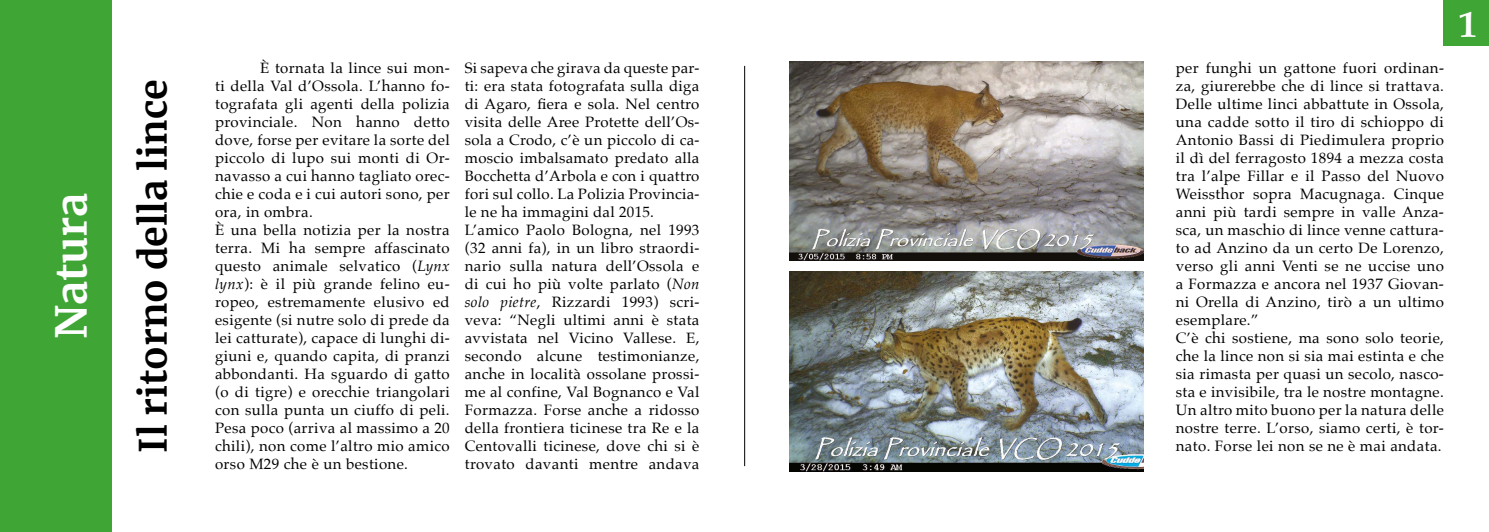
<style>
.page{position:relative;width:1489px;height:532px;background:#fff}
.page>*{position:absolute;margin:0;border:0;box-sizing:border-box;transform-origin:0 0}
.t1{font:700 42.5px "Merriweather";color:#fff}
.t2{font:700 37.5px "Merriweather";color:#000}
.t3{font:700 37.5px "Palatino";color:#fff}
.t4{font:15px/18px "Palatino";letter-spacing:.025em;color:#000}
.s1{font-style:italic}
</style>
<div class="page">
<hr style="left:744px;top:66px;width:1px;height:400px;background:#000">
<div style="left:0;top:0;width:112px;height:531px;background:#3fa535"></div>
<div style="left:1443px;top:0;width:45px;height:45px;background:#3fa535"></div>
<img style="left:789px;top:61px;width:354px;height:200px">
<img style="left:789px;top:271px;width:354px;height:200px">
<h1 class="t1" style="left:42px;top:339px;width:148px;rotate:-90deg">Natura</h1>
<h2 class="t2" style="left:127px;top:452px;width:375px;rotate:-90deg">Il ritorno della lince</h2>
<p class="t4" style="left:215px;top:59px;width:236px;text-indent:45px">È tornata la lince sui mon&shy;ti della Val d’Ossola. L’hanno fo&shy;tografata gli agenti della polizia provinciale. Non hanno detto dove, forse per evitare la sorte del piccolo di lupo sui monti di Or&shy;navasso a cui hanno tagliato orec&shy;chie e coda e i cui autori sono, per ora, in ombra.<br>È una bella notizia per la nostra terra. Mi ha sempre affascinato questo animale selvatico (<span class="s1">Lynx lynx</span>): è il più grande felino eu&shy;ropeo, estremamente elusivo ed esigente (si nutre solo di prede da lei catturate), capace di lunghi di&shy;giuni e, quando capita, di pranzi abbondanti. Ha sguardo di gatto (o di tigre) e orecchie triangolari con sulla punta un ciuffo di peli.<br>Pesa poco (arriva al massimo a 20 chili), non come l’altro mio amico orso M29 che è un bestione.</p>
<p class="t4" style="left:465px;top:59px;width:236px">Si sapeva che girava da queste par&shy;ti: era stata fotografata sulla diga di Agaro, fiera e sola. Nel centro visita delle Aree Protette dell’Os&shy;sola a Crodo, c’è un piccolo di ca&shy;moscio imbalsamato predato alla Bocchetta d’Arbola e con i quattro fori sul collo. La Polizia Provincia&shy;le ne ha immagini dal 2015.<br>L’amico Paolo Bologna, nel 1993 (32 anni fa), in un libro straordi&shy;nario sulla natura dell’Ossola e di cui ho più volte parlato (<span class="s1">Non solo pietre</span>, Rizzardi 1993) scri&shy;veva: “Negli ultimi anni è stata avvistata nel Vicino Vallese. E, secondo alcune testimonianze, anche in località ossolane prossi&shy;me al confine, Val Bognanco e Val Formazza. Forse anche a ridosso della frontiera ticinese tra Re e la Centovalli ticinese, dove chi si è trovato davanti mentre andava</p>
<p class="t4" style="left:1175px;top:59px;width:270px">per funghi un gattone fuori ordinan&shy;za, giurerebbe che di lince si trattava.<br>Delle ultime linci abbattute in Ossola, una cadde sotto il tiro di schioppo di Antonio Bassi di Piedimulera proprio il dì del ferragosto 1894 a mezza costa tra l’alpe Fillar e il Passo del Nuovo Weissthor sopra Macugnaga. Cinque anni più tardi sempre in valle Anza&shy;sca, un maschio di lince venne cattura&shy;to ad Anzino da un certo De Lorenzo, verso gli anni Venti se ne uccise uno a Formazza e ancora nel 1937 Giovan&shy;ni Orella di Anzino, tirò a un ultimo esemplare.”<br>C’è chi sostiene, ma sono solo teorie, che la lince non si sia mai estinta e che sia rimasta per quasi un secolo, nasco&shy;sta e invisibile, tra le nostre montagne.<br>Un altro mito buono per la natura delle nostre terre. L’orso, siamo certi, è tor&shy;nato. Forse lei non se ne è mai andata.</p>
<h2 class="t3" style="left:1458px;top:-8px;width:20px">1</h2>
</div>
